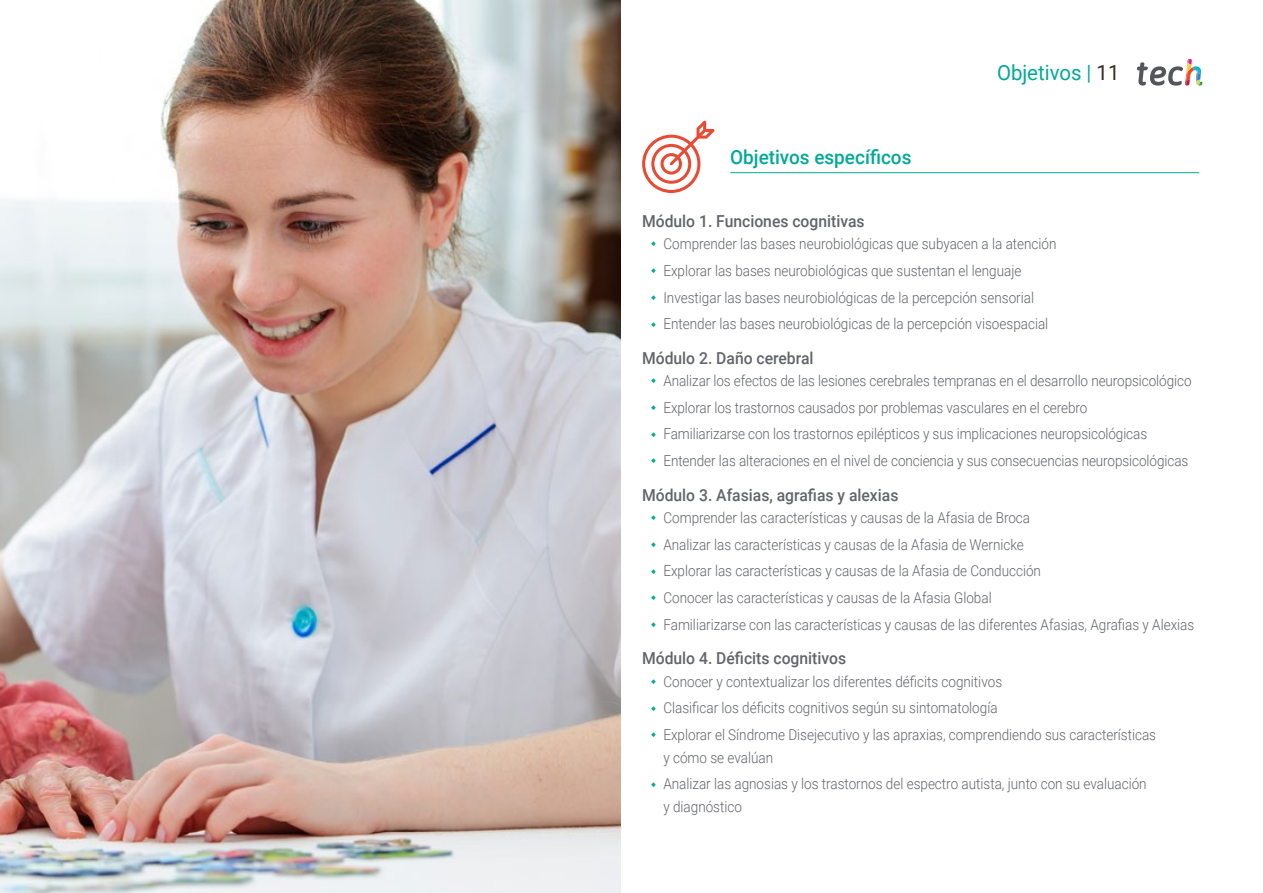
<style>
.page{position:relative;width:1263px;height:893px;background:#fff}
.page>*{position:absolute;margin:0;border:0;box-sizing:border-box;transform-origin:0 0}
.t1{font:21px "Roboto";color:#00a996}
.t2{font:500 19.5px "Roboto";color:#00a996}
.t3{font:500 16.5px "Roboto";color:#61646a;scale:.95 1}
.t4{font:300 15px/26.7px "Roboto";color:#61646a;scale:.9 1}
.s1{color:#312e20}
</style>
<div class="page">
<hr style="left:730px;top:172px;width:469px;height:1px;background:#00a996">
<svg style="left:642px;top:121px;width:72px;height:72px"></svg>
<img style="left:0;top:0;width:621px;height:893px">
<svg style="left:1137px;top:59px;width:65px;height:27px"></svg>
<h2 class="t2" style="left:730px;top:144px;width:183px">Objetivos específicos</h2>
<h1 class="t1" style="left:997px;top:57px;width:124px">Objetivos | <span class="s1">11</span></h1>
<p class="t3" style="left:642px;top:209px;width:236px">Módulo 1. Funciones cognitivas</p>
<p class="t4" style="left:663px;top:230px;width:438px">Comprender las bases neurobiológicas que subyacen a la atención Explorar las bases neurobiológicas que sustentan el lenguaje Investigar las bases neurobiológicas de la percepción sensorial Entender las bases neurobiológicas de la percepción visoespacial</p>
<p class="t3" style="left:642px;top:346px;width:182px">Módulo 2. Daño cerebral</p>
<p class="t4" style="left:663px;top:367px;width:588px">Analizar los efectos de las lesiones cerebrales tempranas en el desarrollo neuropsicológico Explorar los trastornos causados por problemas vasculares en el cerebro<br>Familiarizarse con los trastornos epilépticos y sus implicaciones neuropsicológicas Entender las alteraciones en el nivel de conciencia y sus consecuencias neuropsicológicas</p>
<p class="t3" style="left:642px;top:483px;width:271px">Módulo 3. Afasias, agrafias y alexias</p>
<p class="t4" style="left:663px;top:504px;width:591px">Comprender las características y causas de la Afasia de Broca<br>Analizar las características y causas de la Afasia de Wernicke<br>Explorar las características y causas de la Afasia de Conducción<br>Conocer las características y causas de la Afasia Global<br>Familiarizarse con las características y causas de las diferentes Afasias, Agrafias y Alexias</p>
<p class="t3" style="left:642px;top:647px;width:216px">Módulo 4. Déficits cognitivos</p>
<p class="t4" style="left:663px;top:667px;width:549px">Conocer y contextualizar los diferentes déficits cognitivos<br>Clasificar los déficits cognitivos según su sintomatología<br>Explorar el Síndrome Disejecutivo y las apraxias, comprendiendo sus características</p>
<p class="t4" style="left:663px;top:743px;width:538px">y cómo se evalúan<br>Analizar las agnosias y los trastornos del espectro autista, junto con su evaluación</p>
<p class="t4" style="left:663px;top:792px;width:89px">y diagnóstico</p>
</div>
